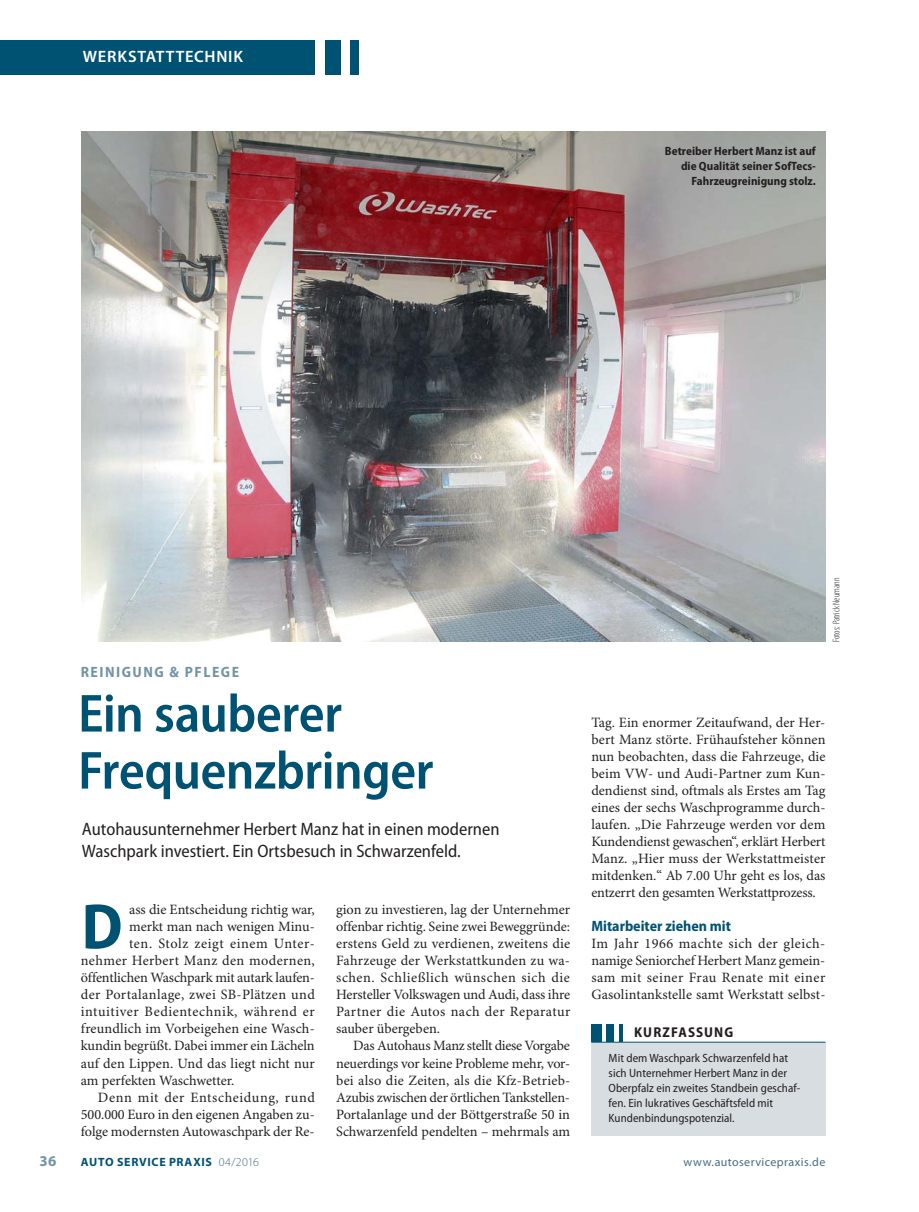
<style>
.page{position:relative;width:919px;height:1212px;background:#fff}
.page>*{position:absolute;margin:0;border:0;box-sizing:border-box;transform-origin:0 0}
.t1{font:700 semi-condensed 64.65px "Myriad Pro";color:#005273}
.t2{font:600 semi-condensed 54px/57px "Myriad Pro";letter-spacing:-.01em;color:#005273}
.t3{font:semi-condensed 18px/22.5px "Myriad Pro";color:#231f20}
.t4{font:600 16.5px "Myriad Pro";letter-spacing:.045em;color:#fff}
.t5{font:700 semi-condensed 15px "Myriad Pro";color:#005273}
.t6{font:700 semi-condensed 15px "Myriad Pro";letter-spacing:.1em;color:#7294a5}
.t7{font:700 15px "Myriad Pro";color:#7294a5}
.t8{font:14.25px/17px "Minion Pro";color:#231f20;text-align:justify}
.t9{font:14.25px "Minion Pro";letter-spacing:.025em;color:#231f20}
.t10{font:14.25px "Minion Pro";letter-spacing:.04em;color:#231f20}
.t11{font:14.25px "Minion Pro";letter-spacing:.045em;color:#231f20}
.t12{font:700 semi-condensed 14.25px "Myriad Pro";letter-spacing:.075em;color:#231f20}
.t13{font:semi-condensed 12px/15px "Myriad Pro";letter-spacing:.005em;color:#231f20}
.t14{font:700 semi-condensed 12px/15px "Myriad Pro";color:#231f20;text-align:right}
.t15{font:700 12px "Myriad Pro";letter-spacing:.055em;color:#005273}
.t16{font:12px "Myriad Pro";letter-spacing:.035em;color:#476e7f}
.t17{font:300 condensed 9.75px "Myriad Pro";color:#231f20}
.s1{font-weight:300;color:#476e7f}
</style>
<div class="page">
<div style="left:350px;top:40px;width:8px;height:34px;background:#005273"></div>
<div style="left:325px;top:40px;width:15px;height:34px;background:#005273"></div>
<div style="left:0;top:40px;width:315px;height:34px;background:#005273"></div>
<div style="left:591px;top:1042px;width:234px;height:94px;background:#d8dde1"></div>
<div style="left:591px;top:1024px;width:10px;height:18px;background:#005273"></div>
<div style="left:606px;top:1024px;width:8px;height:18px;background:#005273"></div>
<hr style="left:619px;top:1024px;width:3px;height:18px;background:#005273">
<hr style="left:591px;top:1042px;width:234px;height:1px;background:#005273">
<img style="left:81px;top:132px;width:744px;height:510px">
<p class="t4" style="left:83px;top:47px;width:162px">WERKSTATTTECHNIK</p>
<p class="t14" style="left:665px;top:144px;width:152px">Betreiber Herbert Manz ist auf die Qualität seiner SofTecs-<br>Fahrzeugreinigung stolz.</p>
<p class="t6" style="left:81px;top:666px;width:160px">REINIGUNG &amp; PFLEGE</p>
<h2 class="t2" style="left:78px;top:684px;width:357px">Ein sauberer<br>Frequenzbringer</h2>
<p class="t3" style="left:82px;top:819px;width:419px">Autohausunternehmer Herbert Manz hat in einen modernen<br>Waschpark investiert. Ein Ortsbesuch in Schwarzenfeld.</p>
<h1 class="t1" style="left:81px;top:902px;width:43px">D</h1>
<p class="t8" style="left:129px;top:902px;width:187px">ass die Entscheidung richtig war,</p>
<p class="t8" style="left:129px;top:919px;width:187px">merkt man nach wenigen Minu-</p>
<p class="t11" style="left:129px;top:938px;width:187px">ten. Stolz zeigt einem Unter-</p>
<p class="t9" style="left:81px;top:955px;width:235px">nehmer Herbert Manz den modernen,</p>
<p class="t8" style="left:81px;top:970px;width:236px">öffentlichen Waschpark mit autark laufen-</p>
<p class="t9" style="left:81px;top:989px;width:235px">der Portalanlage, zwei SB-Plätzen und</p>
<p class="t10" style="left:81px;top:1006px;width:235px">intuitiver Bedientechnik, während er</p>
<p class="t8" style="left:81px;top:1022px;width:235px">freundlich im Vorbei gehen eine Wasch-</p>
<p class="t8" style="left:81px;top:1039px;width:235px">kundin begrüßt. Dabei immer ein Lächeln</p>
<p class="t8" style="left:81px;top:1056px;width:235px">auf den Lippen. Und das liegt nicht nur</p>
<p class="t8" style="left:81px;top:1073px;width:155px">am perfekten Waschwetter.</p>
<p class="t10" style="left:98px;top:1091px;width:218px">Denn mit der Entscheidung, rund</p>
<p class="t8" style="left:81px;top:1107px;width:235px">500.000 Euro in den eigenen Angaben zu-</p>
<p class="t8" style="left:81px;top:1124px;width:235px">folge modernsten Autowaschpark der Re-</p>
<p class="t8" style="left:336px;top:902px;width:236px">gion zu investieren, lag der Unternehmer offenbar richtig. Seine zwei Beweggründe: erstens Geld zu verdienen, zweitens die Fahrzeuge der Werkstattkunden zu wa&shy;schen. Schließlich wünschen sich die Hersteller Volkswagen und Audi, dass ihre Partner die Autos nach der Reparatur sauber übergeben.</p>
<p class="t8" style="left:336px;top:1039px;width:236px;text-indent:17px">Das Autohaus Manz stellt diese Vorgabe neuerdings vor keine Probleme mehr, vor&shy;bei also die Zeiten, als die Kfz-Betrieb-Azubis zwischen der örtlichen Tank stellen-Portalanlage und der Böttgerstraße 50 in Schwarzenfeld pendelten – mehrmals am</p>
<p class="t17" style="left:830px;top:642px;width:66px;rotate:-90deg">Fotos: Patrick Neumann</p>
<p class="t8" style="left:591px;top:715px;width:236px">Tag. Ein enormer Zeitaufwand, der Her&shy;bert Manz störte. Frühaufsteher können nun beobachten, dass die Fahrzeuge, die beim VW- und Audi-Partner zum Kun&shy;dendienst sind, oftmals als Erstes am Tag eines der sechs Waschprogramme durch&shy;laufen. „Die Fahrzeuge werden vor dem Kundendienst gewaschen“, erklärt Herbert Manz. „Hier muss der Werkstattmeister mitdenken.“ Ab 7.00 Uhr geht es los, das entzerrt den gesamten Werkstattprozess.</p>
<p class="t5" style="left:591px;top:921px;width:141px">Mitarbeiter ziehen mit</p>
<p class="t8" style="left:591px;top:936px;width:235px">Im Jahr 1966 machte sich der gleich&shy;namige Seniorchef Herbert Manz gemein&shy;sam mit seiner Frau Renate mit einer Gasolintankstelle samt Werkstatt selbst-</p>
<p class="t12" style="left:634px;top:1027px;width:101px">KURZFASSUNG</p>
<p class="t13" style="left:608px;top:1052px;width:193px">Mit dem Waschpark Schwarzenfeld hat sich Unternehmer Herbert Manz in der Oberpfalz ein zweites Standbein geschaf&shy;fen. Ein lukratives Geschäftsfeld mit Kundenbindungspotenzial.</p>
<p class="t7" style="left:39px;top:1152px;width:19px">36</p>
<p class="t15" style="left:81px;top:1154px;width:180px">AUTO SERVICE PRAXIS <span class="s1">04/2016</span></p>
<p class="t16" style="left:683px;top:1154px;width:143px">www.autoservicepraxis.de</p>
</div>
